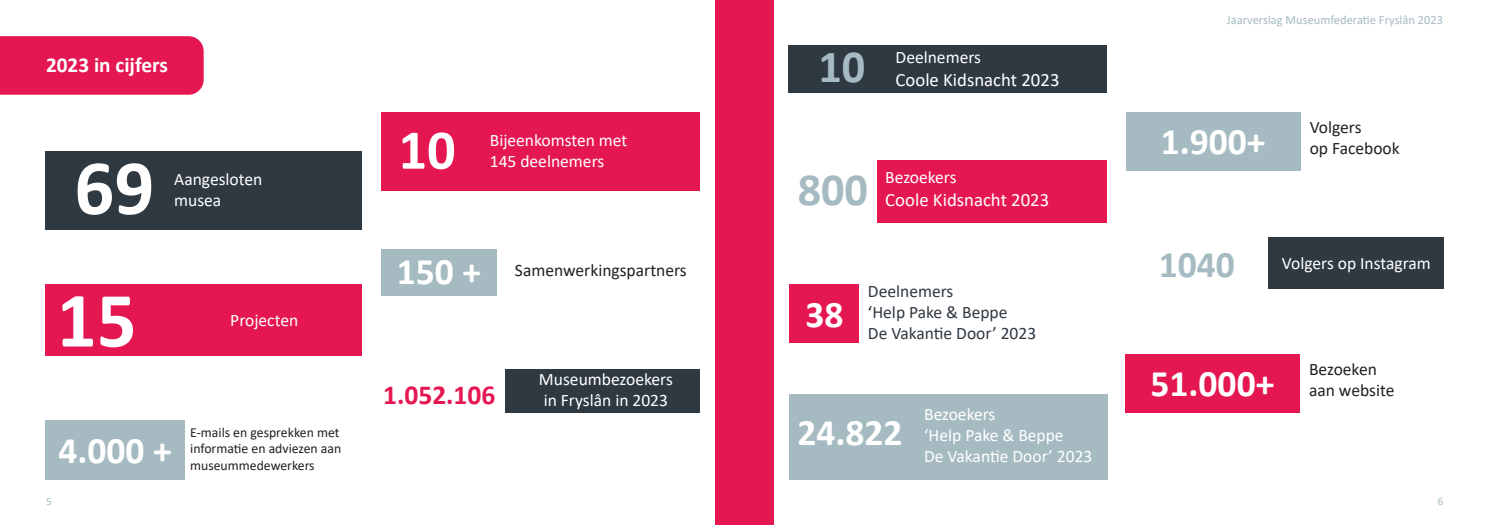
<style>
.page{position:relative;width:1489px;height:525px;background:#fff}
.page>*{position:absolute;margin:0;border:0;box-sizing:border-box;transform-origin:0 0}
.t1{font:700 78.75px "Calibri";color:#fff}
.t2{font:700 56.25px "Calibri";color:#fff}
.t3{font:700 46.25px "Calibri";color:#a5bbc1}
.t4{font:700 37.5px "Calibri";color:#fff}
.t5{font:700 37.5px "Calibri";color:#a5bbc1}
.t6{font:700 27.5px "Calibri";color:#e51752}
.t7{font:700 21.25px "Calibri";color:#fff}
.t8{font:18.75px "Calibri";color:#fff}
.t9{font:17.5px/21px "Calibri";color:#fff}
.t10{font:17.5px/21px "Calibri";color:#231f20}
.t11{font:17.5px/21px "Calibri";color:#2f3942}
.t12{font:13.75px/16.5px "Calibri";color:#231f20}
.t13{font:12.5px "Calibri";color:#a5bbc1}
.t14{font:11.25px "Calibri";color:#a5bbc1}
.s1{font-weight:700;font-size:37.5px;color:#fff}
.s2{color:#231f20}
</style>
<div class="page">
<div style="left:0;top:36px;width:204px;height:59px;background:#e51752"></div>
<div style="left:45px;top:152px;width:316px;height:78px;background:#2f3942"></div>
<div style="left:505px;top:369px;width:194px;height:44px;background:#2f3942"></div>
<div style="left:877px;top:160px;width:229px;height:63px;background:#e51752"></div>
<div style="left:1125px;top:112px;width:175px;height:59px;background:#a5bbc1"></div>
<div style="left:1124px;top:354px;width:175px;height:58px;background:#e51752"></div>
<div style="left:46px;top:284px;width:315px;height:72px;background:#e51752"></div>
<div style="left:789px;top:394px;width:318px;height:85px;background:#a5bbc1"></div>
<div style="left:381px;top:112px;width:318px;height:78px;background:#e51752"></div>
<div style="left:715px;top:0;width:58px;height:524px;background:#e51752"></div>
<div style="left:788px;top:45px;width:318px;height:48px;background:#2f3942"></div>
<div style="left:45px;top:420px;width:140px;height:59px;background:#a5bbc1"></div>
<div style="left:789px;top:284px;width:70px;height:58px;background:#e51752"></div>
<div style="left:381px;top:249px;width:116px;height:47px;background:#a5bbc1"></div>
<div style="left:1268px;top:237px;width:176px;height:51px;background:#2f3942"></div>
<p class="t7" style="left:46px;top:50px;width:123px">2023 in cijfers</p>
<h1 class="t1" style="left:74px;top:132px;width:81px">69</h1>
<p class="t9" style="left:174px;top:168px;width:90px">Aangesloten musea</p>
<h1 class="t1" style="left:57px;top:264px;width:81px">15</h1>
<p class="t9" style="left:230px;top:309px;width:69px">Projecten</p>
<h3 class="t4" style="left:58px;top:423px;width:115px">4.000 +</h3>
<p class="t12" style="left:190px;top:423px;width:153px">E-mails en gesprekken met informatie en adviezen aan</p>
<p class="t12" style="left:190px;top:456px;width:126px">museummedewerkers</p>
<h2 class="t2" style="left:398px;top:110px;width:59px">10</h2>
<p class="t9" style="left:490px;top:129px;width:139px">Bijeenkomsten met<br>145 deelnemers</p>
<h3 class="t3" style="left:818px;top:34px;width:48px">10</h3>
<p class="t9" style="left:895px;top:47px;width:87px">Deelnemers</p>
<p class="t8" style="left:895px;top:67px;width:165px">Coole Kidsnacht 2023</p>
<h3 class="t3" style="left:797px;top:156px;width:72px">800</h3>
<p class="t9" style="left:885px;top:166px;width:73px">Bezoekers</p>
<p class="t8" style="left:885px;top:186px;width:165px">Coole Kidsnacht 2023</p>
<p class="t13" style="left:1226px;top:11px;width:218px">Jaarverslag Museumfederatie Fryslân 2023</p>
<p class="t10" style="left:1160px;top:117px;width:240px;text-indent:149px">Volgers<br><span class="s1">1.900+</span> op Facebook</p>
<p class="t10" style="left:397px;top:258px;width:291px"><span class="s1">150 +</span> Samenwerkingspartners</p>
<h3 class="t5" style="left:1158px;top:237px;width:78px">1040</h3>
<p class="t9" style="left:1281px;top:252px;width:150px">Volgers op Instagram</p>
<p class="t11" style="left:868px;top:280px;width:170px">Deelnemers<br><span class="s2">‘</span>Help Pake &amp; Beppe<br>De Vakantie Door’ 2023</p>
<h3 class="t4" style="left:805px;top:287px;width:40px">38</h3>
<p class="t9" style="left:539px;top:368px;width:135px">Museumbezoekers</p>
<h3 class="t6" style="left:383px;top:375px;width:114px">1.052.106</h3>
<p class="t9" style="left:544px;top:389px;width:126px">in Fryslân in 2023</p>
<h3 class="t4" style="left:797px;top:406px;width:107px">24.822</h3>
<p class="t9" style="left:924px;top:403px;width:170px">Bezoekers<br>‘Help Pake &amp; Beppe<br>De Vakantie Door’ 2023</p>
<h3 class="t4" style="left:1150px;top:357px;width:125px">51.000+</h3>
<p class="t10" style="left:1308px;top:358px;width:87px">Bezoeken aan website</p>
<p class="t14" style="left:46px;top:493px;width:7px">5</p>
<p class="t14" style="left:1437px;top:493px;width:7px">6</p>
</div>
